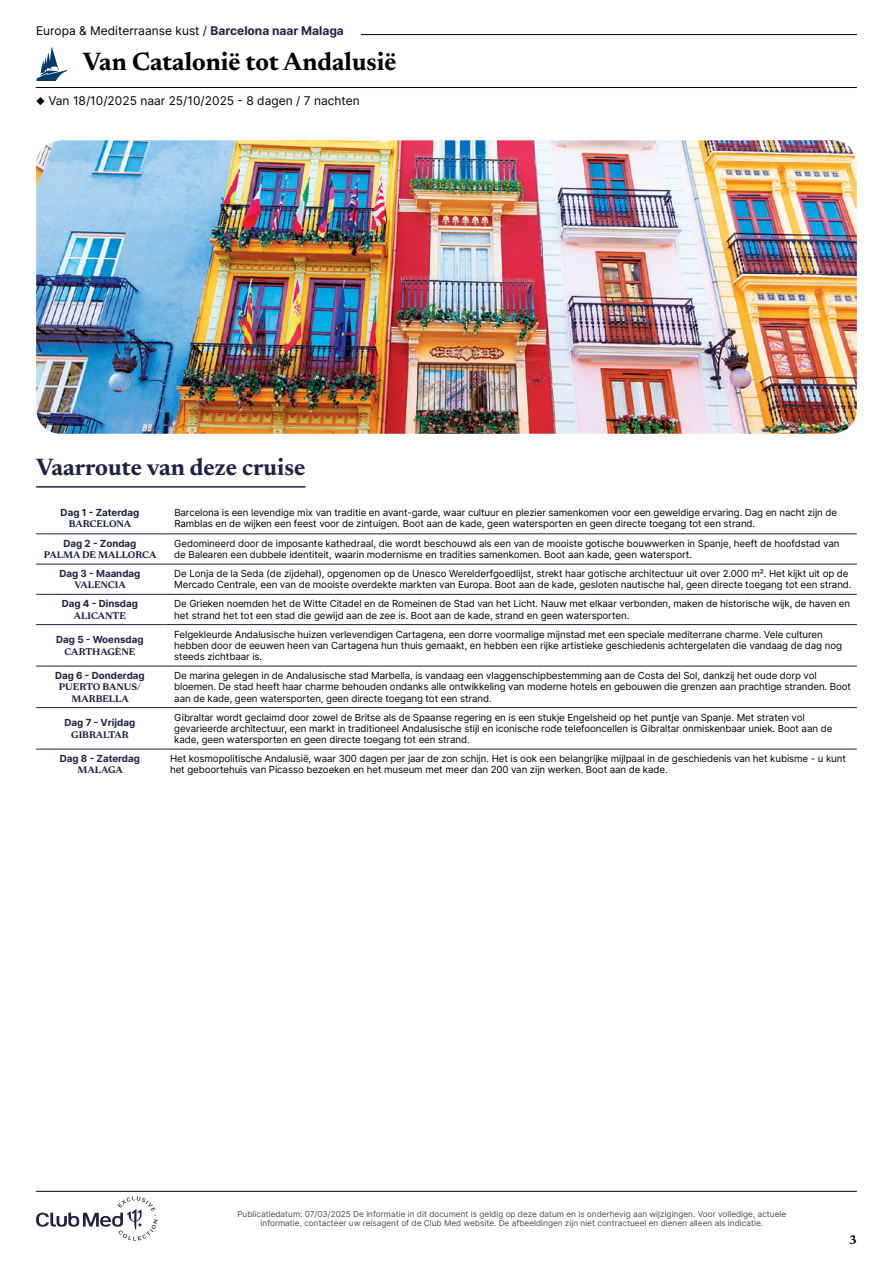
<style>
.page{position:relative;width:893px;height:1263px;background:#fff}
.page>*{position:absolute;margin:0;border:0;box-sizing:border-box;transform-origin:0 0}
.t1{font:700 25.5px "Newsreader 24 pt";color:#000}
.t2{font:700 24px "Newsreader 24 pt";color:#1e2346}
.t3{font:700 12.6px "Newsreader 24 pt";color:#000}
.t4{font:12px "Inter";color:#000}
.t5{font:9.75px/11.2px "Inter";letter-spacing:-.01em;color:#000}
.t6{font:700 9.75px "Inter";color:#1e2346}
.t7{font:700 9.75px/11.2px "Newsreader 24 pt";color:#1e2346;text-align:center}
.t8{font:8.25px/9px "Inter";color:#4d4d4d;text-align:center}
.s1{font-weight:700;color:#1e2346}
</style>
<div class="page">
<hr style="left:107px;top:34px;width:750px;height:1px;background:#000">
<hr style="left:36px;top:87px;width:821px;height:1px;background:#000">
<svg style="left:36px;top:47px;width:32px;height:34px"></svg>
<div style="left:36px;top:26px;width:325px;height:17px;background:#fff"></div>
<img style="left:36px;top:140px;width:821px;height:294px">
<hr style="left:36px;top:486px;width:270px;height:2px;background:#1e2346">
<hr style="left:36px;top:534px;width:128px;height:1px;background:#1e2346">
<hr style="left:164px;top:534px;width:693px;height:1px;background:#1e2346">
<hr style="left:36px;top:564px;width:128px;height:1px;background:#1e2346">
<hr style="left:164px;top:564px;width:693px;height:1px;background:#1e2346">
<hr style="left:36px;top:594px;width:128px;height:1px;background:#1e2346">
<hr style="left:164px;top:594px;width:693px;height:1px;background:#1e2346">
<hr style="left:36px;top:624px;width:128px;height:1px;background:#1e2346">
<hr style="left:164px;top:624px;width:693px;height:1px;background:#1e2346">
<hr style="left:36px;top:666px;width:128px;height:1px;background:#1e2346">
<hr style="left:164px;top:666px;width:693px;height:1px;background:#1e2346">
<hr style="left:36px;top:707px;width:128px;height:1px;background:#1e2346">
<hr style="left:36px;top:749px;width:128px;height:1px;background:#1e2346">
<hr style="left:164px;top:707px;width:693px;height:1px;background:#1e2346">
<hr style="left:164px;top:749px;width:693px;height:1px;background:#1e2346">
<svg style="left:36px;top:1196px;width:122px;height:44px"></svg>
<hr style="left:36px;top:1191px;width:821px;height:1px;background:#000">
<p class="t4" style="left:36px;top:22px;width:309px">Europa &amp; Mediterraanse kust / <span class="s1">Barcelona naar Malaga</span></p>
<h1 class="t1" style="left:83px;top:43px;width:315px">Van Catalonië tot Andalusië</h1>
<p class="t4" style="left:36px;top:92px;width:325px">◆ Van 18/10/2025 naar 25/10/2025 - 8 dagen / 7 nachten</p>
<h2 class="t2" style="left:36px;top:450px;width:271px">Vaarroute van deze cruise</h2>
<p class="t6" style="left:61px;top:506px;width:80px">Dag 1 - Zaterdag</p>
<p class="t7" style="left:69px;top:518px;width:64px">BARCELONA</p>
<p class="t5" style="left:174px;top:507px;width:664px">Barcelona is een levendige mix van traditie en avant-garde, waar cultuur en plezier samenkomen voor een geweldige ervaring. Dag en nacht zijn de<br>Ramblas en de wijken een feest voor de zintuigen. Boot aan de kade, geen watersporten en geen directe toegang tot een strand.</p>
<p class="t6" style="left:63px;top:536px;width:74px">Dag 2 - Zondag</p>
<p class="t7" style="left:44px;top:549px;width:114px">PALMA DE MALLORCA</p>
<p class="t5" style="left:174px;top:537px;width:667px">Gedomineerd door de imposante kathedraal, die wordt beschouwd als een van de mooiste gotische bouwwerken in Spanje, heeft de hoofdstad van de Balearen een dubbele identiteit, waarin modernisme en tradities samenkomen. Boot aan kade, geen watersport.</p>
<p class="t6" style="left:59px;top:566px;width:83px">Dag 3 - Maandag</p>
<p class="t7" style="left:74px;top:579px;width:53px">VALENCIA</p>
<p class="t5" style="left:174px;top:568px;width:679px">De Lonja de la Seda (de zijdehal), opgenomen op de Unesco Werelderfgoedlijst, strekt haar gotische architectuur uit over 2.000 m². Het kijkt uit op de<br>Mercado Centrale, een van de mooiste overdekte markten van Europa. Boot aan de kade, gesloten nautische hal, geen directe toegang tot een strand.</p>
<p class="t6" style="left:62px;top:597px;width:78px">Dag 4 - Dinsdag</p>
<p class="t7" style="left:74px;top:609px;width:54px">ALICANTE</p>
<p class="t5" style="left:174px;top:598px;width:677px">De Grieken noemden het de Witte Citadel en de Romeinen de Stad van het Licht. Nauw met elkaar verbonden, maken de historische wijk, de haven en het strand het tot een stad die gewijd aan de zee is. Boot aan de kade, strand en geen watersporten.</p>
<p class="t6" style="left:56px;top:633px;width:89px">Dag 5 - Woensdag</p>
<p class="t7" style="left:64px;top:645px;width:72px">CARTHAGÈNE</p>
<p class="t5" style="left:174px;top:628px;width:669px">Felgekleurde Andalusische huizen verlevendigen Cartagena, een dorre voormalige mijnstad met een speciale mediterrane charme. Vele culturen hebben door de eeuwen heen van Cartagena hun thuis gemaakt, en hebben een rijke artistieke geschiedenis achtergelaten die vandaag de dag nog steeds zichtbaar is.</p>
<p class="t6" style="left:55px;top:668px;width:91px">Dag 6 - Donderdag</p>
<p class="t7" style="left:59px;top:681px;width:83px">PUERTO BANUS/<br>MARBELLA</p>
<p class="t5" style="left:174px;top:670px;width:678px">De marina gelegen in de Andalusische stad Marbella, is vandaag een vlaggenschipbestemming aan de Costa del Sol, dankzij het oude dorp vol bloemen. De stad heeft haar charme behouden ondanks alle ontwikkeling van moderne hotels en gebouwen die grenzen aan prachtige stranden. Boot aan de kade, geen watersporten, geen directe toegang tot een strand.</p>
<p class="t6" style="left:65px;top:716px;width:72px">Dag 7 - Vrijdag</p>
<p class="t7" style="left:71px;top:728px;width:59px">GIBRALTAR</p>
<p class="t5" style="left:174px;top:711px;width:659px">Gibraltar wordt geclaimd door zowel de Britse als de Spaanse regering en is een stukje Engelsheid op het puntje van Spanje. Met straten vol gevarieerde architectuur, een markt in traditioneel Andalusische stijl en iconische rode telefooncellen is Gibraltar onmiskenbaar uniek. Boot aan de kade, geen watersporten en geen directe toegang tot een strand.</p>
<p class="t6" style="left:60px;top:751px;width:82px">Dag 8 - Zaterdag</p>
<p class="t7" style="left:77px;top:764px;width:47px">MALAGA</p>
<p class="t5" style="left:170px;top:753px;width:677px">Het kosmopolitische Andalusië, waar 300 dagen per jaar de zon schijn. Het is ook een belangrijke mijlpaal in de geschiedenis van het kubisme - u kunt het geboortehuis van Picasso bezoeken en het museum met meer dan 200 van zijn werken. Boot aan de kade.</p>
<p class="t8" style="left:237px;top:1209px;width:550px">Publicatiedatum: 07/03/2025 De informatie in dit document is geldig op deze datum en is onderhevig aan wijzigingen. Voor volledige, actuele informatie, contacteer uw reisagent of de Club Med website. De afbeeldingen zijn niet contractueel en dienen alleen als indicatie.</p>
<p class="t3" style="left:849px;top:1230px;width:9px">3</p>
</div>
